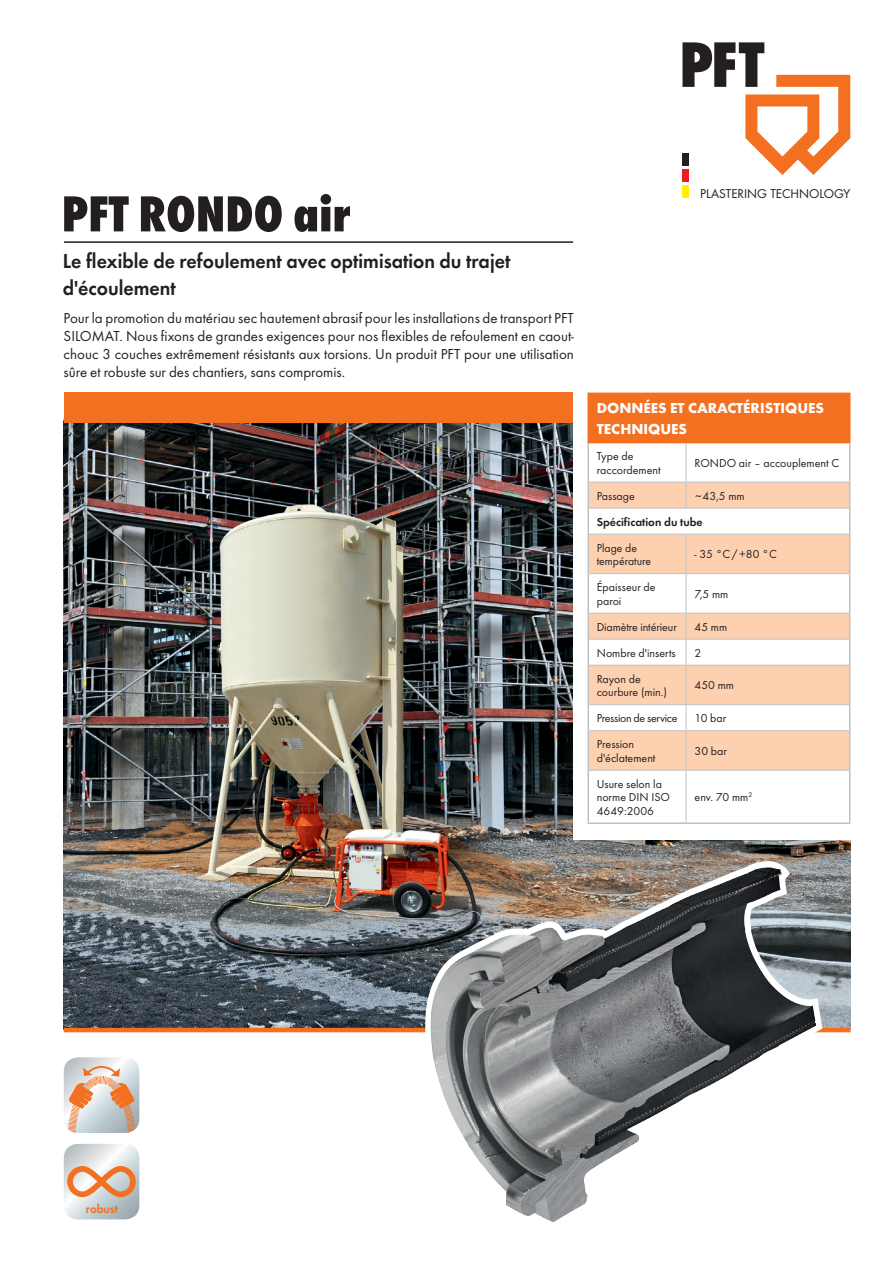
<style>
.page{position:relative;width:893px;height:1263px;background:#fff}
.page>*{position:absolute;margin:0;border:0;box-sizing:border-box;transform-origin:0 0}
._01_Haupthead{font:52.5px "Futura T Ext Bol Con";color:#231f20}
._02_Subline{font:21px/27px "Futura T Dem";color:#231f20;scale:.95 1}
._03_Einleitungstext{font:15px/18px "Futura T Boo";color:#231f20;text-align:justify}
._10_Tabelle_head{font:700 15px/21px "Futura T";color:#fff}
.t1{font:13.35px "Futura Boo";color:#231f20}
.t2{font:12.75px "Futura Dem";letter-spacing:-.005em;color:#f37021;scale:.95 1}
._11_Tabelle_Copy{font:12px/13.5px "Futura T Boo";color:#231f20}
._11_Tabelle_Copy-2{font:12px "Futura T Dem";color:#231f20}
._11_Tabelle_Copy-3{font:12px "Futura T Boo";letter-spacing:-.03em;color:#231f20}
</style>
<div class="page">
<img style="left:64px;top:423px;width:786px;height:605px">
<hr style="left:64px;top:1028px;width:786px;height:4px;background:#f37021">
<div style="left:64px;top:393px;width:779px;height:30px;background:#f37021"></div>
<div style="left:573px;top:370px;width:300px;height:470px;background:#fff"></div>
<svg style="left:64px;top:1057px;width:75px;height:76px;background:#dac4b6"></svg>
<svg style="left:64px;top:1144px;width:75px;height:75px"></svg>
<div style="left:67px;top:1166px;width:37px;height:31px;border:6px solid #f37021;border-radius:13px"></div>
<div style="left:99px;top:1166px;width:37px;height:31px;border:6px solid #f37021;border-radius:13px"></div>
<hr style="left:64px;top:241px;width:509px;height:2px;background:#231f20">
<div style="left:588px;top:393px;width:262px;height:50px;background:#f37021"></div>
<svg style="left:589px;top:443px;width:260px;height:379px"></svg>
<svg style="left:589px;top:483px;width:260px;height:287px;fill:#fdd0b0"></svg>
<hr style="left:587px;top:443px;width:2px;height:39px;background:#bec2c3">
<hr style="left:849px;top:443px;width:1px;height:39px;background:#bec2c3">
<hr style="left:587px;top:482px;width:2px;height:26px;background:#bec2c3">
<hr style="left:587px;top:508px;width:2px;height:26px;background:#bec2c3">
<svg style="left:849px;top:482px;width:1px;height:52px"></svg>
<hr style="left:587px;top:534px;width:2px;height:40px;background:#bec2c3">
<hr style="left:849px;top:534px;width:1px;height:40px;background:#bec2c3">
<hr style="left:587px;top:574px;width:2px;height:39px;background:#bec2c3">
<hr style="left:849px;top:574px;width:1px;height:39px;background:#bec2c3">
<hr style="left:587px;top:613px;width:2px;height:26px;background:#bec2c3">
<hr style="left:587px;top:639px;width:2px;height:26px;background:#bec2c3">
<svg style="left:849px;top:613px;width:1px;height:52px"></svg>
<hr style="left:587px;top:665px;width:2px;height:40px;background:#bec2c3">
<hr style="left:849px;top:665px;width:1px;height:40px;background:#bec2c3">
<hr style="left:587px;top:705px;width:2px;height:26px;background:#bec2c3">
<svg style="left:849px;top:705px;width:1px;height:26px"></svg>
<hr style="left:587px;top:731px;width:2px;height:39px;background:#bec2c3">
<hr style="left:849px;top:731px;width:1px;height:39px;background:#bec2c3">
<hr style="left:587px;top:770px;width:2px;height:52px;background:#bec2c3">
<hr style="left:849px;top:770px;width:1px;height:52px;background:#bec2c3">
<hr style="left:587px;top:822px;width:99px;height:2px;background:#bec2c3">
<hr style="left:686px;top:822px;width:164px;height:2px;background:#bec2c3">
<hr style="left:686px;top:443px;width:1px;height:39px;background:#bec2c3">
<hr style="left:589px;top:482px;width:97px;height:1px;background:#bec2c3">
<hr style="left:686px;top:482px;width:163px;height:1px;background:#bec2c3">
<svg style="left:686px;top:482px;width:1px;height:26px"></svg>
<hr style="left:589px;top:508px;width:97px;height:1px;background:#bec2c3">
<hr style="left:686px;top:508px;width:163px;height:1px;background:#bec2c3">
<hr style="left:589px;top:534px;width:97px;height:1px;background:#bec2c3">
<hr style="left:686px;top:534px;width:163px;height:1px;background:#bec2c3">
<hr style="left:686px;top:534px;width:1px;height:39px;background:#bec2c3">
<hr style="left:589px;top:573px;width:97px;height:1px;background:#bec2c3">
<hr style="left:686px;top:573px;width:163px;height:1px;background:#bec2c3">
<hr style="left:686px;top:574px;width:1px;height:39px;background:#bec2c3">
<hr style="left:589px;top:613px;width:97px;height:1px;background:#bec2c3">
<hr style="left:686px;top:613px;width:163px;height:1px;background:#bec2c3">
<hr style="left:589px;top:639px;width:97px;height:1px;background:#bec2c3">
<hr style="left:686px;top:639px;width:163px;height:1px;background:#bec2c3">
<svg style="left:686px;top:613px;width:1px;height:52px"></svg>
<hr style="left:589px;top:665px;width:97px;height:1px;background:#bec2c3">
<hr style="left:686px;top:665px;width:163px;height:1px;background:#bec2c3">
<hr style="left:686px;top:665px;width:1px;height:39px;background:#bec2c3">
<hr style="left:589px;top:704px;width:97px;height:1px;background:#bec2c3">
<hr style="left:686px;top:704px;width:163px;height:1px;background:#bec2c3">
<svg style="left:686px;top:705px;width:1px;height:25px"></svg>
<hr style="left:589px;top:730px;width:97px;height:1px;background:#bec2c3">
<hr style="left:686px;top:730px;width:163px;height:1px;background:#bec2c3">
<hr style="left:686px;top:731px;width:1px;height:39px;background:#bec2c3">
<hr style="left:589px;top:770px;width:97px;height:1px;background:#bec2c3">
<hr style="left:686px;top:770px;width:163px;height:1px;background:#bec2c3">
<hr style="left:686px;top:770px;width:1px;height:52px;background:#bec2c3">
<hr style="left:587px;top:393px;width:99px;height:1px;background:#f37021">
<hr style="left:587px;top:394px;width:2px;height:48px;background:#f37021">
<hr style="left:587px;top:442px;width:99px;height:1px;background:#f37021">
<img style="left:407px;top:843px;width:426px;height:379px">
<div style="left:682px;top:185px;width:6px;height:13px;background:#fff200"></div>
<div style="left:682px;top:169px;width:6px;height:13px;background:#ed1c24"></div>
<svg style="left:682px;top:42px;width:168px;height:133px"></svg>
<p class="_01_Haupthead" style="left:62px;top:185px;width:290px">PFT RONDO air</p>
<p class="_02_Subline" style="left:63px;top:248px;width:473px">Le flexible de refoulement avec optimisation du trajet d'écoulement</p>
<p class="_03_Einleitungstext" style="left:64px;top:309px;width:512px">Pour la promotion du matériau sec hautement abrasif pour les installations de transport PFT SILOMAT. Nous fixons de grandes exigences pour nos flexibles de refoulement en caout&shy;chouc 3 couches extrêmement résistants aux torsions. Un produit PFT pour une utilisation sûre et robuste sur des chantiers, sans compromis.</p>
<p class="t1" style="left:700px;top:185px;width:152px">PLASTERING TECHNOLOGY</p>
<p class="_10_Tabelle_head" style="left:597px;top:397px;width:229px">DONNÉES ET CARACTÉRISTIQUES<br>TECHNIQUES</p>
<p class="_11_Tabelle_Copy" style="left:597px;top:449px;width:65px">Type de raccordement</p>
<p class="_11_Tabelle_Copy" style="left:694px;top:456px;width:146px">RONDO air – accouplement C</p>
<p class="_11_Tabelle_Copy" style="left:597px;top:489px;width:40px">Passage</p>
<p class="_11_Tabelle_Copy" style="left:694px;top:489px;width:52px">~43,5 mm</p>
<p class="_11_Tabelle_Copy-2" style="left:597px;top:514px;width:108px">Spécification du tube</p>
<p class="_11_Tabelle_Copy" style="left:597px;top:541px;width:56px">Plage de température</p>
<p class="_11_Tabelle_Copy" style="left:694px;top:548px;width:84px">- 35 °C/+80 °C</p>
<p class="_11_Tabelle_Copy" style="left:597px;top:580px;width:60px">Épaisseur de paroi</p>
<p class="_11_Tabelle_Copy" style="left:694px;top:587px;width:35px">7,5 mm</p>
<p class="_11_Tabelle_Copy" style="left:597px;top:620px;width:82px">Diamètre intérieur</p>
<p class="_11_Tabelle_Copy" style="left:694px;top:620px;width:34px">45 mm</p>
<p class="_11_Tabelle_Copy" style="left:597px;top:646px;width:81px">Nombre d'inserts</p>
<p class="_11_Tabelle_Copy" style="left:694px;top:646px;width:8px">2</p>
<p class="_11_Tabelle_Copy" style="left:597px;top:672px;width:72px">Rayon de courbure (min.)</p>
<p class="_11_Tabelle_Copy" style="left:694px;top:679px;width:41px">450 mm</p>
<p class="_11_Tabelle_Copy-3" style="left:597px;top:711px;width:82px">Pression de service</p>
<p class="_11_Tabelle_Copy" style="left:694px;top:711px;width:33px">10 bar</p>
<p class="_11_Tabelle_Copy" style="left:597px;top:737px;width:60px">Pression d'éclatement</p>
<p class="_11_Tabelle_Copy" style="left:694px;top:744px;width:34px">30 bar</p>
<p class="_11_Tabelle_Copy" style="left:597px;top:777px;width:75px">Usure selon la norme DIN ISO<br>4649:2006</p>
<p class="_11_Tabelle_Copy" style="left:694px;top:790px;width:59px">env. 70 mm<sup>2</sup></p>
<p class="t2" style="left:86px;top:1199px;width:36px">robust</p>
</div>
